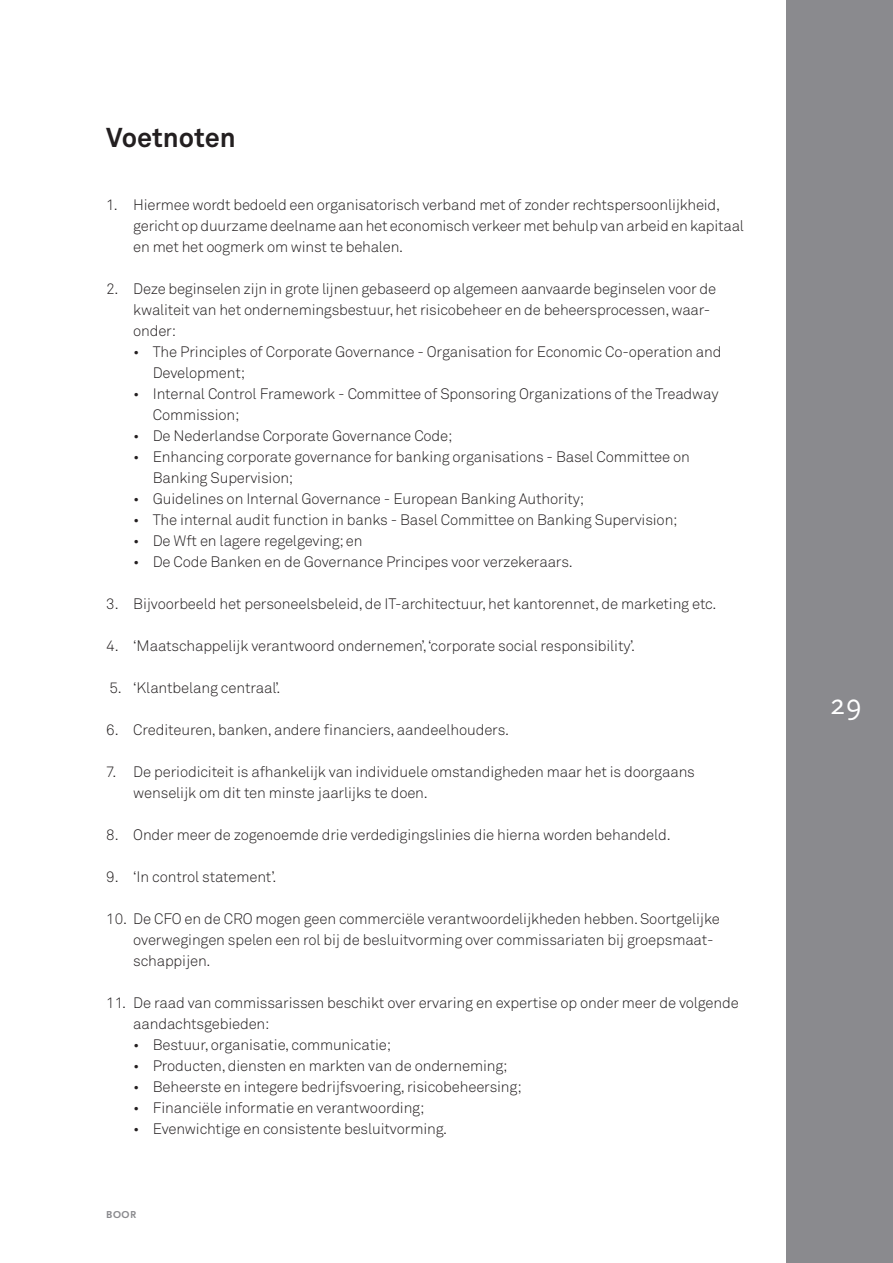
<style>
.page{position:relative;width:893px;height:1263px;background:#fff}
.page>*{position:absolute;margin:0;border:0;box-sizing:border-box;transform-origin:0 0}
.t1{font:30px "Scala Sans Caps";color:#fff}
.t2{font:700 27px "Akkurat Pro";letter-spacing:-.005em;color:#231f20}
.t3{font:300 15px/21px "Akkurat";letter-spacing:-.01em;color:#231f20}
.t4{font:700 10.5px "Scala Sans";color:#8a8a8e}
</style>
<div class="page">
<div style="left:787px;top:0;width:106px;height:1263px;background:#8a8a8e"></div>
<h2 class="t2" style="left:106px;top:121px;width:131px">Voetnoten</h2>
<p class="t3" style="left:133px;top:194px;width:612px;text-indent:-27px">1. Hiermee wordt bedoeld een organisatorisch verband met of zonder rechtspersoonlijkheid, gericht op duurzame deelname aan het economisch verkeer met behulp van arbeid en kapitaal en met het oogmerk om winst te behalen.</p>
<p class="t3" style="left:133px;top:278px;width:584px;text-indent:-27px">2. Deze beginselen zijn in grote lijnen gebaseerd op algemeen aanvaarde beginselen voor de kwaliteit van het ondernemingsbestuur, het risicobeheer en de beheersprocessen, waar&shy;onder:</p>
<p class="t3" style="left:153px;top:341px;width:570px;text-indent:-20px">• The Principles of Corporate Governance - Organisation for Economic Co-operation and<br>Development;</p>
<p class="t3" style="left:153px;top:383px;width:567px;text-indent:-20px">• Internal Control Framework - Committee of Sponsoring Organizations of the Treadway<br>Commission;</p>
<p class="t3" style="left:133px;top:425px;width:321px">• De Nederlandse Corporate Governance Code;</p>
<p class="t3" style="left:153px;top:446px;width:539px;text-indent:-20px">• Enhancing corporate governance for banking organisations - Basel Committee on<br>Banking Supervision;</p>
<p class="t3" style="left:133px;top:488px;width:452px">• Guidelines on Internal Governance - European Banking Authority;</p>
<p class="t3" style="left:133px;top:509px;width:546px">• The internal audit function in banks - Basel Committee on Banking Supervision;</p>
<p class="t3" style="left:133px;top:530px;width:231px">• De Wft en lagere regelgeving; en</p>
<p class="t3" style="left:133px;top:551px;width:441px">• De Code Banken en de Governance Principes voor verzekeraars.</p>
<p class="t3" style="left:106px;top:593px;width:612px">3. Bijvoorbeeld het personeelsbeleid, de IT-architectuur, het kantorennet, de marketing etc.</p>
<p class="t3" style="left:106px;top:635px;width:530px">4. ‘Maatschappelijk verantwoord ondernemen’, ‘corporate social responsibility’.</p>
<p class="t3" style="left:109px;top:677px;width:173px">5. ‘Klantbelang centraal’.</p>
<p class="t3" style="left:106px;top:719px;width:404px">6. Crediteuren, banken, andere financiers, aandeelhouders.</p>
<p class="t3" style="left:133px;top:761px;width:563px;text-indent:-27px">7. De periodiciteit is afhankelijk van individuele omstandigheden maar het is doorgaans wenselijk om dit ten minste jaarlijks te doen.</p>
<p class="t3" style="left:106px;top:824px;width:566px">8. Onder meer de zogenoemde drie verdedigingslinies die hierna worden behandeld.</p>
<p class="t3" style="left:106px;top:866px;width:172px">9. ‘In control statement’.</p>
<p class="t3" style="left:133px;top:908px;width:588px;text-indent:-27px">10. De CFO en de CRO mogen geen commerciële verantwoordelijkheden hebben. Soortgelijke overwegingen spelen een rol bij de besluitvorming over commissariaten bij groepsmaat&shy;schappijen.</p>
<p class="t3" style="left:133px;top:992px;width:607px;text-indent:-27px">11. De raad van commissarissen beschikt over ervaring en expertise op onder meer de volgende aandachtsgebieden:</p>
<p class="t3" style="left:133px;top:1034px;width:259px">• Bestuur, organisatie, communicatie;</p>
<p class="t3" style="left:133px;top:1055px;width:376px">• Producten, diensten en markten van de onderneming;</p>
<p class="t3" style="left:133px;top:1076px;width:390px">• Beheerste en integere bedrijfsvoering, risicobeheersing;</p>
<p class="t3" style="left:133px;top:1097px;width:293px">• Financiële informatie en verantwoording;</p>
<p class="t3" style="left:133px;top:1118px;width:315px">• Evenwichtige en consistente besluitvorming.</p>
<p class="t4" style="left:106px;top:1209px;width:31px">BOOR</p>
<h1 class="t1" style="left:831px;top:688px;width:33px">29</h1>
</div>
